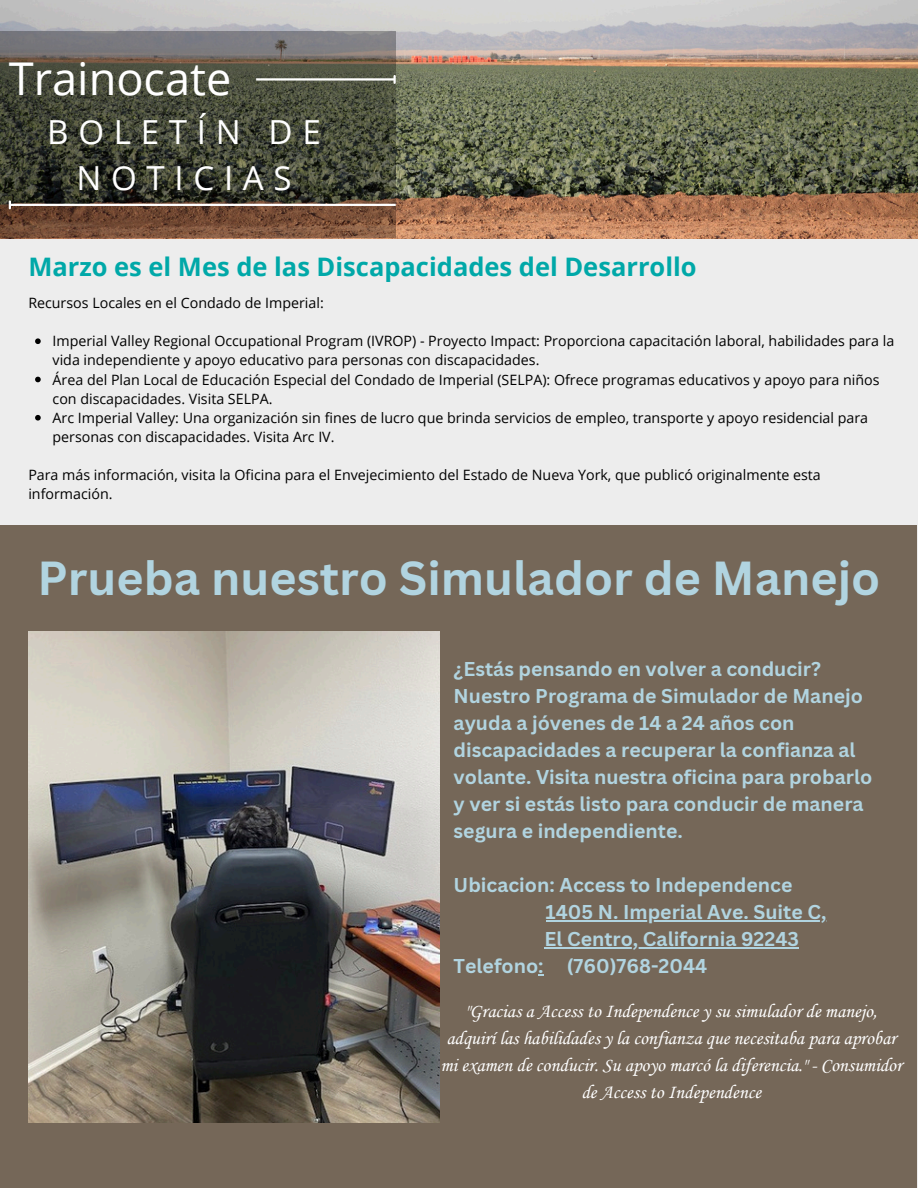
<style>
.page{position:relative;width:918px;height:1188px;background:#ededed}
.page>*{position:absolute;margin:0;border:0;box-sizing:border-box;transform-origin:0 0}
.t1{font:700 46.5px "Canva Sans";color:#b1d4e0}
.t2{font:45.15px "Open Sans";color:#fff}
.t3{font:33.15px/46.2px "Open Sans";letter-spacing:.29em;color:#fff;text-align:center}
.t4{font:700 25.5px "Open Sans";color:#00a8a8}
.t5{font:700 19.5px/27px "Canva Sans";color:#b1d4e0}
.t6{font:19.5px/27px "Corsiva";color:#fff;text-align:center}
.t7{font:14.25px/19.2px "Open Sans";color:#000}
</style>
<div class="page">
<img style="left:0;top:0;width:918px;height:238px">
<svg style="left:0;top:31px;width:396px;height:207px;background:#524d3f"></svg>
<hr style="left:256px;top:78px;width:138px;height:3px;background:#fff">
<svg style="left:394px;top:76px;width:2px;height:7px"></svg>
<hr style="left:10px;top:204px;width:386px;height:2px;background:#fff">
<svg style="left:9px;top:201px;width:2px;height:7px"></svg>
<svg style="left:35px;top:338px;width:6px;height:6px"></svg>
<svg style="left:35px;top:377px;width:6px;height:5px"></svg>
<svg style="left:35px;top:415px;width:6px;height:6px"></svg>
<div style="left:0;top:525px;width:917px;height:663px;background:#756758"></div>
<img style="left:28px;top:632px;width:411px;height:490px">
<hr style="left:546px;top:921px;width:281px;height:1px;background:#b1d4e0">
<hr style="left:544px;top:948px;width:255px;height:1px;background:#b1d4e0">
<p class="t2" style="left:9px;top:46px;width:224px">Trainocate</p>
<h2 class="t3" style="left:47px;top:108px;width:275px">BOLETÍN DE<br>NOTICIAS</h2>
<p class="t4" style="left:28px;top:249px;width:670px">Marzo es el Mes de las Discapacidades del Desarrollo</p>
<p class="t7" style="left:28px;top:293px;width:297px">Recursos Locales en el Condado de Imperial:</p>
<p class="t7" style="left:53px;top:331px;width:843px">Imperial Valley Regional Occupational Program (IVROP) - Proyecto Impact: Proporciona capacitación laboral, habilidades para la vida independiente y apoyo educativo para personas con discapacidades.</p>
<h3 class="t7" style="left:53px;top:369px;width:829px">Área del Plan Local de Educación Especial del Condado de Imperial (SELPA): Ofrece programas educativos y apoyo para niños con discapacidades. Visita SELPA.</h3>
<h4 class="t7" style="left:53px;top:408px;width:817px">Arc Imperial Valley: Una organización sin fines de lucro que brinda servicios de empleo, transporte y apoyo residencial para personas con discapacidades. Visita Arc IV.</h4>
<p class="t7" style="left:28px;top:465px;width:794px">Para más información, visita la Oficina para el Envejecimiento del Estado de Nueva York, que publicó originalmente esta información.</p>
<p class="t1" style="left:38px;top:546px;width:844px">Prueba nuestro Simulador de Manejo</p>
<p class="t5" style="left:454px;top:655px;width:420px">¿Estás pensando en volver a conducir?<br>Nuestro Programa de Simulador de Manejo ayuda a jóvenes de 14 a 24 años con discapacidades a recuperar la confianza al volante. Visita nuestra oficina para probarlo y ver si estás listo para conducir de manera segura e independiente.</p>
<p class="t5" style="left:454px;top:871px;width:340px">Ubicacion: Access to Independence</p>
<p class="t5" style="left:546px;top:898px;width:282px">1405 N. Imperial Ave. Suite C,</p>
<h1 class="t5" style="left:454px;top:925px;width:347px;text-indent:91px">El Centro, California 92243<br>Telefono: (760)768-2044</h1>
<p class="t6" style="left:440px;top:999px;width:463px">"Gracias a Access to Independence y su simulador de manejo, adquirí las habilidades y la confianza que necesitaba para aprobar mi examen de conducir. Su apoyo marcó la diferencia." - Consumidor de Access to Independence</p>
</div>
